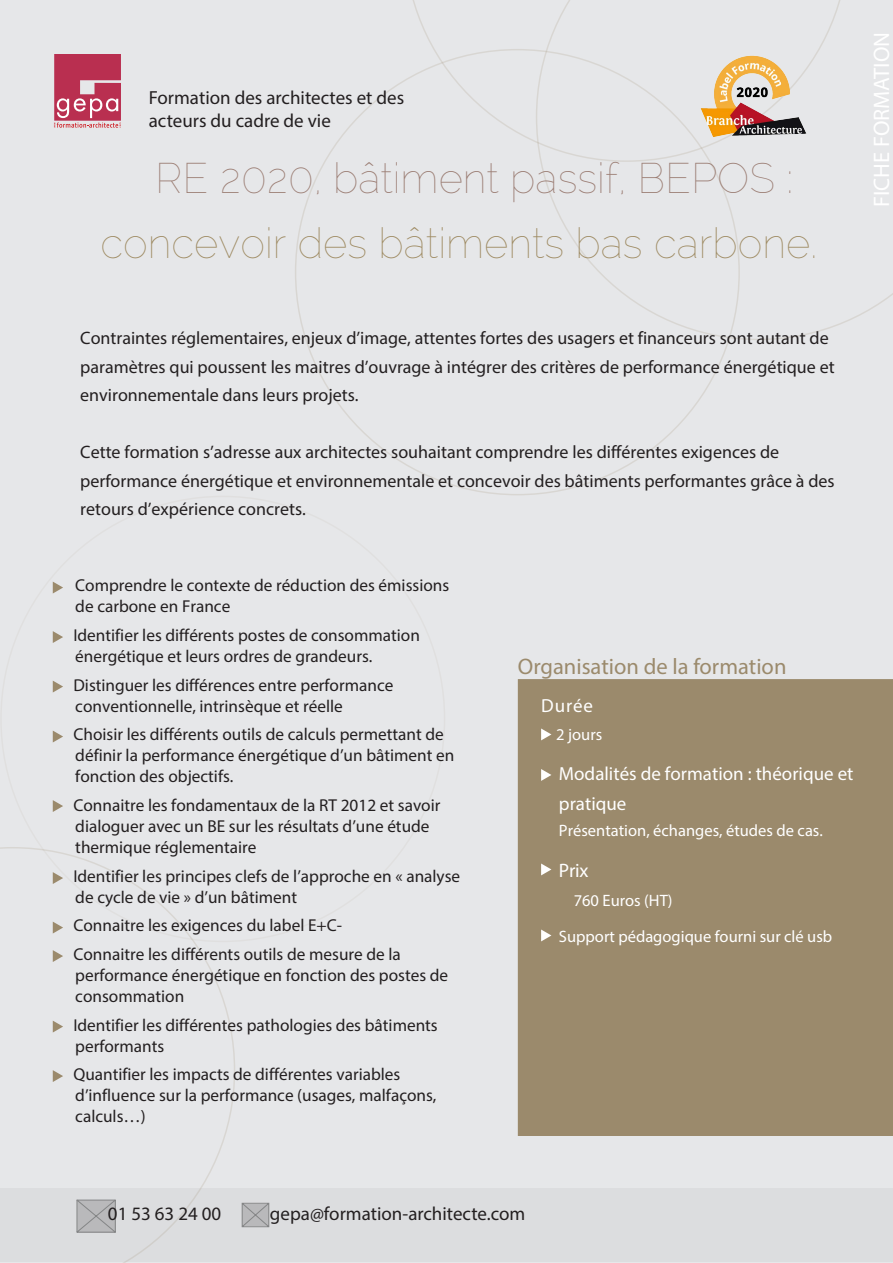
<style>
.page{position:relative;width:893px;height:1263px;background:#e6e7e9}
.page>*{position:absolute;margin:0;border:0;box-sizing:border-box;transform-origin:0 0}
.t1{font:100 42px "Raleway";color:#9d8960}
.t2{font:100 42px "Raleway";color:#9a7c72}
.t3{font:22.5px "Myriad Pro";color:#9b8a6c}
.t4{font:22.5px "Myriad Pro";color:#fff}
.t5{font:19.5px "Myriad Pro";color:#fff}
.t6{font:18.9px/22.8px "Myriad Pro";color:#231f20}
.t7{font:18.9px/29.5px "Myriad Pro";color:#fff}
.petites_cols{font:18px/28.5px "Myriad Pro";color:#231f20}
.t8{font:17.25px/21px "Myriad Pro";color:#231f20}
.t9{font:16.5px/36px "Myriad Pro";color:#fff}
</style>
<div class="page">
<div style="left:0;top:1188px;width:893px;height:74px;background:#dcdddf"></div>
<div style="left:536px;top:0;width:357px;height:340px;background:#e6e7e9"></div>
<div style="left:404px;top:0;width:445px;height:162px;background:#e6e7e9"></div>
<svg style="left:0;top:847px;width:235px;height:416px"></svg>
<div style="left:518px;top:679px;width:375px;height:457px;background:#9b8a6c"></div>
<svg style="left:53px;top:582px;width:10px;height:11px"></svg>
<svg style="left:53px;top:730px;width:10px;height:12px"></svg>
<svg style="left:53px;top:800px;width:10px;height:12px"></svg>
<svg style="left:541px;top:728px;width:10px;height:12px"></svg>
<svg style="left:54px;top:54px;width:67px;height:74px;background:#c45670"></svg>
<svg style="left:241px;top:1203px;width:29px;height:24px"></svg>
<svg style="left:53px;top:631px;width:10px;height:12px"></svg>
<svg style="left:53px;top:872px;width:10px;height:12px"></svg>
<svg style="left:53px;top:921px;width:10px;height:12px"></svg>
<svg style="left:53px;top:950px;width:10px;height:12px"></svg>
<svg style="left:53px;top:1020px;width:10px;height:12px"></svg>
<svg style="left:53px;top:1070px;width:10px;height:12px"></svg>
<svg style="left:53px;top:681px;width:10px;height:11px"></svg>
<svg style="left:541px;top:769px;width:10px;height:12px"></svg>
<svg style="left:541px;top:863px;width:10px;height:12px"></svg>
<svg style="left:541px;top:929px;width:10px;height:12px"></svg>
<img style="left:697px;top:53px;width:112px;height:86px">
<p class="t6" style="left:149px;top:86px;width:257px">Formation des architectes et des acteurs du cadre de vie</p>
<h1 class="t2" style="left:155px;top:154px;width:640px">RE 2020, bâtiment passif, BEPOS :</h1>
<h1 class="t1" style="left:101px;top:218px;width:718px">concevoir des bâtiments bas carbone.</h1>
<p class="t4" style="left:868px;top:207px;width:177px;rotate:-90deg">FICHE FORMATION</p>
<p class="petites_cols" style="left:80px;top:324px;width:756px">Contraintes réglementaires, enjeux d’image, attentes fortes des usagers et financeurs sont autant de paramètres qui poussent les maitres d’ouvrage à intégrer des critères de performance énergétique et environnementale dans leurs projets.</p>
<p class="petites_cols" style="left:80px;top:438px;width:756px">Cette formation s’adresse aux architectes souhaitant comprendre les différentes exigences de performance énergétique et environnementale et concevoir des bâtiments performantes grâce à des retours d’expérience concrets.</p>
<p class="t8" style="left:75px;top:575px;width:375px">Comprendre le contexte de réduction des émissions de carbone en France</p>
<p class="t8" style="left:73px;top:624px;width:348px">Identifier les différents postes de consommation énergétique et leurs ordres de grandeurs.</p>
<p class="t8" style="left:73px;top:674px;width:321px">Distinguer les différences entre performance conventionnelle, intrinsèque et réelle</p>
<p class="t8" style="left:73px;top:724px;width:382px">Choisir les différents outils de calculs permettant de définir la performance énergétique d’un bâtiment en fonction des objectifs.</p>
<p class="t8" style="left:73px;top:794px;width:368px">Connaitre les fondamentaux de la RT 2012 et savoir dialoguer avec un BE sur les résultats d’une étude thermique réglementaire</p>
<p class="t8" style="left:73px;top:865px;width:388px">Identifier les principes clefs de l’approche en « analyse de cycle de vie » d’un bâtiment</p>
<p class="t8" style="left:73px;top:911px;width:329px;line-height:28.8px">Connaitre les exigences du label E+C-<br>Connaitre les différents outils de mesure de la</p>
<p class="t8" style="left:75px;top:964px;width:374px">performance énergétique en fonction des postes de consommation</p>
<p class="t8" style="left:73px;top:1014px;width:366px">Identifier les différentes pathologies des bâtiments performants</p>
<p class="t8" style="left:73px;top:1064px;width:365px">Quantifier les impacts de différentes variables d’influence sur la performance (usages, malfaçons, calculs…)</p>
<p class="t3" style="left:518px;top:652px;width:270px">Organisation de la formation</p>
<p class="t7" style="left:541px;top:690px;width:53px">Durée</p>
<p class="t9" style="left:556px;top:717px;width:48px">2 jours</p>
<p class="t7" style="left:559px;top:759px;width:296px">Modalités de formation : théorique et pratique</p>
<p class="t9" style="left:559px;top:812px;width:265px">Présentation, échanges, études de cas.</p>
<p class="t5" style="left:559px;top:858px;width:31px">Prix</p>
<p class="t9" style="left:559px;top:882px;width:275px;text-indent:15px">760 Euros (HT)<br>Support pédagogique fourni sur clé usb</p>
<p class="t6" style="left:108px;top:1202px;width:115px">01 53 63 24 00</p>
<p class="t6" style="left:270px;top:1202px;width:257px">gepa@formation-architecte.com</p>
</div>
